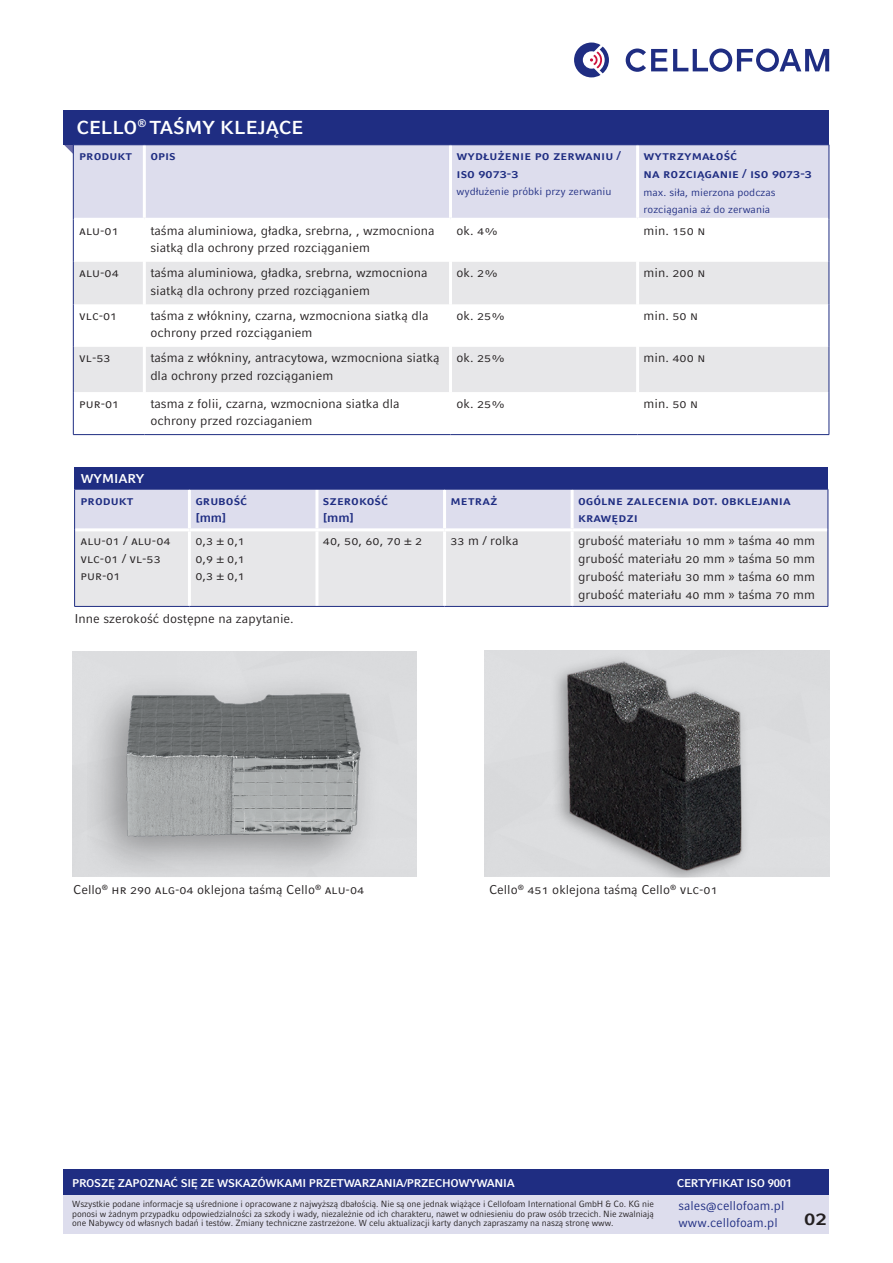
<style>
.page{position:relative;width:893px;height:1263px;background:#fff}
.page>*{position:absolute;margin:0;border:0;box-sizing:border-box;transform-origin:0 0}
.t1{font:700 21px "Compatil Fact LT Pro";color:#231f20}
.Seitentitel{font:700 18.75px "Compatil Fact LT Pro";color:#fff}
.Aufzählungen{font:12.75px/18px "Compatil Fact LT Pro";color:#231f20;text-align:justify}
.Aufzählungen-2{font:700 12.75px "Compatil Fact LT Pro";color:#1f2d82}
.t2{font:12.75px/16.5px "Compatil Fact LT Pro";color:#1f2d82}
.Überschrift{font:700 12.75px "Compatil Fact LT Pro";color:#fff}
.t3{font:700 11.25px "Compatil Fact LT Pro";letter-spacing:-.025em;color:#fff}
.Aufzählungen-3{font:10.5px "Compatil Fact LT Pro";color:#1f2d82}
.t4{font:9px/9.8px "Compatil Fact LT Pro";letter-spacing:-.01em;color:#231f20;text-align:justify;scale:.96 1}
</style>
<div class="page">
<img style="left:87px;top:656px;width:330px;height:221px">
<img style="left:513px;top:654px;width:289px;height:223px">
<svg style="left:64px;top:145px;width:9px;height:10px"></svg>
<div style="left:64px;top:111px;width:765px;height:34px;background:#1f2d82"></div>
<div style="left:74px;top:145px;width:755px;height:73px;background:#dddded"></div>
<svg style="left:74px;top:262px;width:755px;height:130px;fill:#e7e7e9"></svg>
<hr style="left:143px;top:145px;width:3px;height:73px;background:#fff">
<hr style="left:449px;top:145px;width:3px;height:73px;background:#fff">
<hr style="left:636px;top:145px;width:3px;height:73px;background:#fff">
<hr style="left:143px;top:262px;width:3px;height:42px;background:#fff">
<hr style="left:449px;top:262px;width:3px;height:42px;background:#fff">
<hr style="left:636px;top:262px;width:3px;height:42px;background:#fff">
<hr style="left:143px;top:304px;width:3px;height:43px;background:#fff">
<hr style="left:449px;top:304px;width:3px;height:43px;background:#fff">
<hr style="left:636px;top:304px;width:3px;height:43px;background:#fff">
<hr style="left:143px;top:347px;width:3px;height:45px;background:#fff">
<hr style="left:449px;top:347px;width:3px;height:45px;background:#fff">
<hr style="left:636px;top:347px;width:3px;height:45px;background:#fff">
<hr style="left:73px;top:145px;width:1px;height:74px;background:#1f2d82">
<hr style="left:829px;top:145px;width:1px;height:74px;background:#1f2d82">
<hr style="left:73px;top:219px;width:1px;height:43px;background:#1f2d82">
<hr style="left:829px;top:219px;width:1px;height:43px;background:#1f2d82">
<hr style="left:73px;top:262px;width:1px;height:42px;background:#1f2d82">
<hr style="left:829px;top:262px;width:1px;height:42px;background:#1f2d82">
<hr style="left:73px;top:304px;width:1px;height:43px;background:#1f2d82">
<hr style="left:829px;top:304px;width:1px;height:43px;background:#1f2d82">
<hr style="left:73px;top:347px;width:1px;height:45px;background:#1f2d82">
<hr style="left:829px;top:347px;width:1px;height:45px;background:#1f2d82">
<hr style="left:73px;top:392px;width:1px;height:42px;background:#1f2d82">
<hr style="left:829px;top:392px;width:1px;height:42px;background:#1f2d82">
<hr style="left:73px;top:434px;width:71px;height:1px;background:#1f2d82">
<hr style="left:144px;top:434px;width:306px;height:1px;background:#1f2d82">
<hr style="left:450px;top:434px;width:188px;height:1px;background:#1f2d82">
<hr style="left:638px;top:434px;width:191px;height:1px;background:#1f2d82">
<div style="left:74px;top:468px;width:754px;height:21px;background:#1f2d82"></div>
<div style="left:75px;top:490px;width:753px;height:38px;background:#dddded"></div>
<div style="left:75px;top:531px;width:753px;height:75px;background:#e7e7e9"></div>
<hr style="left:188px;top:489px;width:3px;height:39px;background:#fff">
<hr style="left:315px;top:489px;width:3px;height:39px;background:#fff">
<hr style="left:443px;top:489px;width:3px;height:39px;background:#fff">
<hr style="left:571px;top:489px;width:3px;height:39px;background:#fff">
<hr style="left:188px;top:531px;width:3px;height:75px;background:#fff">
<hr style="left:315px;top:531px;width:3px;height:75px;background:#fff">
<hr style="left:443px;top:531px;width:3px;height:75px;background:#fff">
<hr style="left:571px;top:531px;width:3px;height:75px;background:#fff">
<hr style="left:74px;top:489px;width:1px;height:41px;background:#1f2d82">
<hr style="left:74px;top:489px;width:115px;height:1px;background:#1f2d82">
<hr style="left:189px;top:489px;width:128px;height:1px;background:#1f2d82">
<hr style="left:317px;top:489px;width:128px;height:1px;background:#1f2d82">
<hr style="left:445px;top:489px;width:127px;height:1px;background:#1f2d82">
<hr style="left:572px;top:489px;width:256px;height:1px;background:#1f2d82">
<hr style="left:828px;top:489px;width:1px;height:41px;background:#1f2d82">
<hr style="left:74px;top:530px;width:1px;height:76px;background:#1f2d82">
<hr style="left:74px;top:606px;width:115px;height:1px;background:#1f2d82">
<hr style="left:189px;top:606px;width:128px;height:1px;background:#1f2d82">
<hr style="left:317px;top:606px;width:128px;height:1px;background:#1f2d82">
<hr style="left:445px;top:606px;width:127px;height:1px;background:#1f2d82">
<hr style="left:828px;top:530px;width:1px;height:76px;background:#1f2d82">
<hr style="left:572px;top:606px;width:256px;height:1px;background:#1f2d82">
<svg style="left:574px;top:43px;width:35px;height:34px"></svg>
<svg style="left:626px;top:49px;width:41px;height:23px"></svg>
<svg style="left:673px;top:49px;width:156px;height:23px"></svg>
<div style="left:64px;top:1171px;width:765px;height:62px;background:#dddded"></div>
<div style="left:64px;top:1169px;width:765px;height:26px;background:#1f2d82"></div>
<p class="Seitentitel" style="left:77px;top:116px;width:228px">CELLO<sup>®</sup> TAŚMY KLEJĄCE</p>
<p class="Aufzählungen-2" style="left:79px;top:148px;width:55px">produkt</p>
<p class="Aufzählungen-2" style="left:150px;top:148px;width:15px">opis</p>
<p class="Aufzählungen-2" style="left:456px;top:148px;width:166px">wydłużeni e po zerwani u /</p>
<p class="Aufzählungen-2" style="left:456px;top:166px;width:63px">iso 9073-3</p>
<p class="Aufzählungen-3" style="left:456px;top:185px;width:156px">wydłużenie próbki przy zerwaniu</p>
<p class="Aufzählungen-2" style="left:644px;top:148px;width:95px">wytrzymałość</p>
<p class="Aufzählungen-2" style="left:644px;top:166px;width:170px">na rozciągani e / iso 9073-3</p>
<p class="Aufzählungen-3" style="left:644px;top:186px;width:133px">max. siła, mierzona podczas</p>
<p class="Aufzählungen-3" style="left:644px;top:203px;width:128px">rozciągania aż do zerwania</p>
<p class="Aufzählungen" style="left:79px;top:221px;width:41px">alu-01</p>
<p class="Aufzählungen" style="left:150px;top:221px;width:286px">taśma aluminiowa, gładka, srebrna, , wzmocniona</p>
<p class="Aufzählungen" style="left:150px;top:239px;width:221px">siatką dla ochrony przed rozciąganiem</p>
<p class="Aufzählungen" style="left:456px;top:221px;width:43px">ok. 4%</p>
<p class="Aufzählungen" style="left:644px;top:221px;width:63px">min. 150 n</p>
<p class="Aufzählungen" style="left:79px;top:264px;width:41px">alu-04</p>
<p class="Aufzählungen" style="left:150px;top:264px;width:279px">taśma aluminiowa, gładka, srebrna, wzmocniona</p>
<p class="Aufzählungen" style="left:150px;top:281px;width:221px">siatką dla ochrony przed rozciąganiem</p>
<p class="Aufzählungen" style="left:456px;top:264px;width:43px">ok. 2%</p>
<p class="Aufzählungen" style="left:644px;top:264px;width:63px">min. 200 n</p>
<p class="Aufzählungen" style="left:79px;top:306px;width:39px">vlc-01</p>
<p class="Aufzählungen" style="left:150px;top:306px;width:280px">taśma z włókniny, czarna, wzmocniona siatką dla</p>
<p class="Aufzählungen" style="left:150px;top:324px;width:164px">ochrony przed rozciąganiem</p>
<p class="Aufzählungen" style="left:456px;top:306px;width:50px">ok. 25%</p>
<p class="Aufzählungen" style="left:644px;top:306px;width:56px">min. 50 n</p>
<p class="Aufzählungen" style="left:79px;top:349px;width:33px">vl-53</p>
<p class="Aufzählungen" style="left:150px;top:349px;width:291px">taśma z włókniny, antracytowa, wzmocniona siatką</p>
<p class="Aufzählungen" style="left:150px;top:366px;width:185px">dla ochrony przed rozciąganiem</p>
<p class="Aufzählungen" style="left:456px;top:349px;width:50px">ok. 25%</p>
<p class="Aufzählungen" style="left:644px;top:349px;width:63px">min. 400 n</p>
<p class="Aufzählungen" style="left:79px;top:394px;width:41px">pur-01</p>
<p class="Aufzählungen" style="left:150px;top:394px;width:251px">tasma z folii, czarna, wzmocniona siatka dla</p>
<p class="Aufzählungen" style="left:150px;top:412px;width:164px">ochrony przed rozciaganiem</p>
<p class="Aufzählungen" style="left:456px;top:394px;width:50px">ok. 25%</p>
<p class="Aufzählungen" style="left:644px;top:394px;width:56px">min. 50 n</p>
<p class="Überschrift" style="left:81px;top:471px;width:65px">WYMIARY</p>
<p class="Aufzählungen-2" style="left:81px;top:493px;width:55px">produkt</p>
<p class="Aufzählungen-2" style="left:195px;top:493px;width:53px">grubość</p>
<p class="Aufzählungen-2" style="left:195px;top:510px;width:33px">[mm]</p>
<p class="Aufzählungen-2" style="left:323px;top:493px;width:67px">sz erokość</p>
<p class="Aufzählungen-2" style="left:323px;top:510px;width:33px">[mm]</p>
<p class="Aufzählungen-2" style="left:451px;top:493px;width:48px">metraż</p>
<p class="Aufzählungen-2" style="left:578px;top:493px;width:214px">ogóln e zalecenia dot. obklejania</p>
<p class="Aufzählungen-2" style="left:578px;top:510px;width:55px">krawędzi</p>
<p class="Aufzählungen" style="left:81px;top:532px;width:91px">alu-01 / alu-04</p>
<p class="Aufzählungen" style="left:81px;top:549px;width:82px">vlc-01 / vl-53</p>
<p class="Aufzählungen" style="left:81px;top:567px;width:41px">pur-01</p>
<p class="Aufzählungen" style="left:195px;top:532px;width:51px">0,3 ± 0,1</p>
<p class="Aufzählungen" style="left:195px;top:549px;width:51px">0,9 ± 0,1</p>
<p class="Aufzählungen" style="left:195px;top:567px;width:51px">0,3 ± 0,1</p>
<p class="Aufzählungen" style="left:74px;top:610px;width:221px">Inne szerokość dostępne na zapytanie.</p>
<p class="Aufzählungen" style="left:323px;top:532px;width:101px">40, 50, 60, 70 ± 2</p>
<p class="Aufzählungen" style="left:451px;top:532px;width:69px">33 m / rolka</p>
<p class="Aufzählungen" style="left:578px;top:532px;width:238px">grubość materiału 10 mm » taśma 40 mm grubość materiału 20 mm » taśma 50 mm grubość materiału 30 mm » taśma 60 mm grubość materiału 40 mm » taśma 70 mm</p>
<p class="Aufzählungen" style="left:73px;top:881px;width:293px">Cello<sup>®</sup> hr 290 alg-04 oklejona taśmą Cello<sup>®</sup> alu-04</p>
<p class="Aufzählungen" style="left:489px;top:881px;width:230px">Cello<sup>®</sup> 451 oklejona taśmą Cello<sup>®</sup> vlc-01</p>
<p class="t3" style="left:72px;top:1176px;width:444px">PROSZĘ ZAPOZNAĆ SIĘ ZE WSKAZÓWKAMI PRZETWARZANIA/PRZECHOWYWANIA</p>
<p class="t3" style="left:677px;top:1176px;width:117px">CERTYFIKAT ISO 9001</p>
<p class="t2" style="left:679px;top:1198px;width:107px">sales@cellofoam.pl www.cellofoam.pl</p>
<p class="t4" style="left:72px;top:1199px;width:607px">Wszystkie podane informacje są uśrednione i opracowane z najwyższą dbałością. Nie są one jednak wiążące i Cellofoam International GmbH &amp; Co. KG nie ponosi w żadnym przypadku odpowiedzialności za szkody i wady, niezależnie od ich charakteru, nawet w odniesieniu do praw osób trzecich. Nie zwalniają one Nabywcy od własnych badań i testów. Zmiany techniczne zastrzeżone. W celu aktualizacji karty danych zapraszamy na naszą stronę www.</p>
<h1 class="t1" style="left:804px;top:1205px;width:24px">02</h1>
</div>
